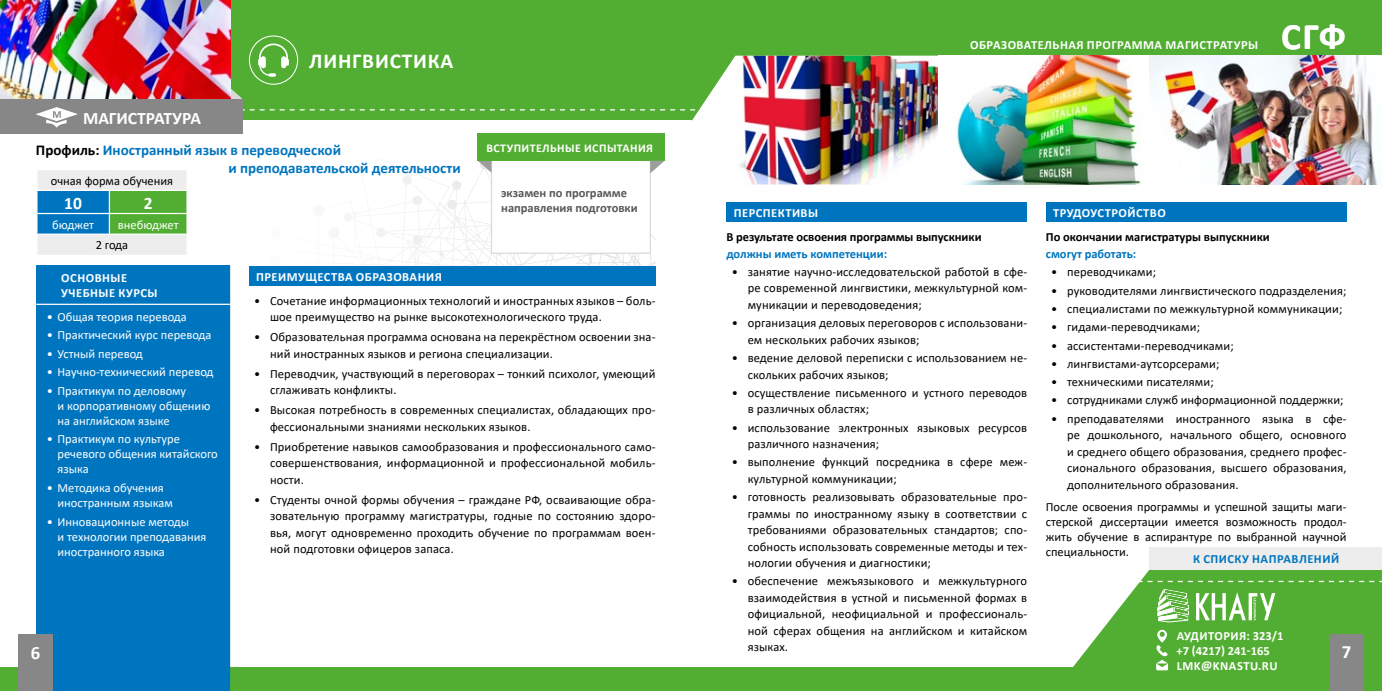
<style>
.page{position:relative;width:1382px;height:691px;background:#fff}
.page>*{position:absolute;margin:0;border:0;box-sizing:border-box;transform-origin:0 0}
.t1{font:700 37.5px "Calibri";color:#fff}
.t2{font:700 21.25px "Calibri";letter-spacing:.04em;color:#fff}
.t3{font:700 18.75px "Calibri";color:#fff}
.t4{font:700 17.5px "Calibri";color:#fff}
.t5{font:700 15px/18px "Calibri";color:#0075bf}
.t6{font:12.5px/16.5px "Calibri";letter-spacing:.01em;color:#000}
.t7{font:12.5px/15px "Calibri";color:#fff}
.t8{font:700 12.5px/15px "Calibri";letter-spacing:.04em;color:#fff}
.t9{font:700 12.5px "Calibri";letter-spacing:-.005em;color:#000}
.t10{font:700 12.5px/15px "Calibri";color:#575756}
.t11{font:700 12.5px "Calibri";color:#0075bf}
.t12{font:700 12.5px "Calibri";letter-spacing:.04em;color:#0075bf}
.t13{font:700 11.88px "Calibri";letter-spacing:.04em;color:#fff}
.s1{color:#000}
</style>
<div class="page">
<div style="left:0;top:667px;width:691px;height:24px;background:#52ae32"></div>
<svg style="left:1073px;top:569px;width:309px;height:98px;background:#6dba53"></svg>
<div style="left:0;top:0;width:692px;height:120px;background:#52ae32"></div>
<div style="left:691px;top:667px;width:691px;height:24px;background:#52ae32"></div>
<div style="left:692px;top:0;width:690px;height:56px;background:#52ae32"></div>
<svg style="left:1137px;top:581px;width:245px;height:1px"></svg>
<svg style="left:230px;top:86px;width:13px;height:13px"></svg>
<svg style="left:1196px;top:592px;width:79px;height:28px"></svg>
<svg style="left:1157px;top:589px;width:32px;height:33px"></svg>
<svg style="left:1156px;top:630px;width:12px;height:40px"></svg>
<img style="left:0;top:0;width:230px;height:99px">
<img style="left:692px;top:56px;width:246px;height:128px">
<img style="left:956px;top:56px;width:194px;height:128px">
<img style="left:1150px;top:56px;width:227px;height:128px">
<div style="left:726px;top:202px;width:301px;height:20px;background:#0075bf"></div>
<div style="left:249px;top:266px;width:407px;height:20px;background:#0075bf"></div>
<div style="left:1046px;top:202px;width:300px;height:20px;background:#0075bf"></div>
<svg style="left:249px;top:35px;width:49px;height:50px"></svg>
<svg style="left:37px;top:170px;width:150px;height:85px;background:#90c2b4"></svg>
<hr style="left:186px;top:214px;width:2px;height:20px;background:#fff">
<hr style="left:36px;top:234px;width:73px;height:1px;background:#fff">
<hr style="left:36px;top:235px;width:2px;height:20px;background:#fff">
<hr style="left:109px;top:234px;width:79px;height:1px;background:#fff">
<div style="left:477px;top:133px;width:187px;height:28px;background:#52ae32"></div>
<svg style="left:377px;top:160px;width:287px;height:106px"></svg>
<div style="left:36px;top:266px;width:194px;height:419px;background:#0075bf"></div>
<hr style="left:36px;top:304px;width:194px;height:1px;background:#fff">
<div style="left:1150px;top:547px;width:232px;height:22px;background:#ededed"></div>
<div style="left:0;top:99px;width:243px;height:34px;background:#878787"></div>
<svg style="left:35px;top:107px;width:670px;height:21px"></svg>
<div style="left:18px;top:634px;width:35px;height:57px;background:#878787"></div>
<div style="left:1329px;top:634px;width:35px;height:57px;background:#878787"></div>
<h3 class="t4" style="left:83px;top:106px;width:119px">МАГИСТРАТУРА</h3>
<h2 class="t2" style="left:309px;top:46px;width:146px">ЛИНГВИСТИКА</h2>
<p class="t8" style="left:970px;top:37px;width:289px">ОБРАЗОВАТЕЛЬНАЯ ПРОГРАММА МАГИСТРАТУРЫ</p>
<h1 class="t1" style="left:1281px;top:10px;width:66px">СГФ</h1>
<p class="t13" style="left:486px;top:139px;width:168px">ВСТУПИТЕЛЬНЫЕ ИСПЫТАНИЯ</p>
<p class="t5" style="left:228px;top:141px;width:234px;text-indent:-193px"><span class="s1">Профиль:</span> Иностранный язык в переводческой<br>и преподавательской деятельности</p>
<p class="t6" style="left:51px;top:172px;width:124px">очная форма обучения</p>
<h3 class="t4" style="left:64px;top:190px;width:19px">10</h3>
<h3 class="t4" style="left:144px;top:190px;width:10px">2</h3>
<p class="t7" style="left:52px;top:217px;width:43px">бюджет</p>
<p class="t7" style="left:118px;top:217px;width:62px">внебюджет</p>
<p class="t6" style="left:96px;top:237px;width:34px">2 года</p>
<p class="t10" style="left:501px;top:185px;width:138px">экзамен по программе направления подготовки</p>
<p class="t8" style="left:1053px;top:205px;width:114px">ТРУДОУСТРОЙСТВО</p>
<p class="t8" style="left:734px;top:205px;width:86px">ПЕРСПЕКТИВЫ</p>
<p class="t9" style="left:1046px;top:228px;width:226px">По окончании магистратуры выпускники</p>
<p class="t11" style="left:1046px;top:245px;width:92px">смогут работать:</p>
<p class="t6" style="left:1051px;top:264px;width:107px">• переводчиками;</p>
<p class="t6" style="left:1051px;top:282px;width:297px">• руководителями лингвистического подразделения;</p>
<p class="t6" style="left:1051px;top:300px;width:293px">• специалистами по межкультурной коммуникации;</p>
<p class="t6" style="left:1051px;top:319px;width:150px">• гидами-переводчиками;</p>
<p class="t6" style="left:1051px;top:337px;width:184px">• ассистентами-переводчиками;</p>
<p class="t6" style="left:1051px;top:355px;width:170px">• лингвистами-аутсорсерами;</p>
<p class="t6" style="left:1051px;top:373px;width:164px">• техническими писателями;</p>
<p class="t6" style="left:1051px;top:392px;width:294px">• сотрудниками служб информационной поддержки;</p>
<p class="t6" style="left:1067px;top:410px;width:281px;text-align:justify;text-indent:-16px">• преподавателями иностранного языка в сфе&shy;ре дошкольного, начального общего, основного и среднего общего образования, среднего профес&shy;сионального образования, высшего образования, дополнительного образования.</p>
<p class="t6" style="left:1046px;top:499px;width:302px;line-height:15px;text-align:justify">После освоения программы и успешной защиты маги&shy;стерской диссертации имеется возможность продол&shy;жить обучение в аспирантуре по выбранной научной специальности.</p>
<p class="t9" style="left:726px;top:228px;width:257px">В результате освоения программы выпускники</p>
<p class="t11" style="left:726px;top:245px;width:162px">должны иметь компетенции:</p>
<p class="t6" style="left:748px;top:263px;width:281px;text-align:justify;text-indent:-16px">• занятие научно-исследовательской работой в сфе&shy;ре современной лингвистики, межкультурной ком&shy;муникации и переводоведения;</p>
<p class="t6" style="left:748px;top:315px;width:281px;text-indent:-16px">• организация деловых переговоров с использовани&shy;ем нескольких рабочих языков;</p>
<p class="t6" style="left:748px;top:349px;width:281px;text-indent:-16px">• ведение деловой переписки с использованием не&shy;скольких рабочих языков;</p>
<p class="t6" style="left:748px;top:384px;width:281px;text-indent:-16px">• осуществление письменного и устного переводов в различных областях;</p>
<p class="t6" style="left:748px;top:419px;width:281px;text-indent:-16px">• использование электронных языковых ресурсов различного назначения;</p>
<p class="t6" style="left:748px;top:454px;width:281px;text-indent:-16px">• выполнение функций посредника в сфере меж&shy;культурной коммуникации;</p>
<p class="t6" style="left:748px;top:488px;width:281px;text-align:justify;text-indent:-16px">• готовность реализовывать образовательные про&shy;граммы по иностранному языку в соответствии с требованиями образовательных стандартов; спо&shy;собность использовать современные методы и тех&shy;нологии обучения и диагностики;</p>
<p class="t6" style="left:748px;top:573px;width:281px;text-align:justify;text-indent:-16px">• обеспечение межъязыкового и межкультурного взаимодействия в устной и письменной формах в официальной, неофициальной и профессиональ&shy;ной сферах общения на английском и китайском языках.</p>
<p class="t8" style="left:256px;top:269px;width:187px">ПРЕИМУЩЕСТВА ОБРАЗОВАНИЯ</p>
<p class="t8" style="left:61px;top:270px;width:98px">ОСНОВНЫЕ<br>УЧЕБНЫЕ КУРСЫ</p>
<p class="t7" style="left:47px;top:309px;width:141px">• Общая теория перевода</p>
<p class="t7" style="left:47px;top:327px;width:166px">• Практический курс перевода</p>
<p class="t7" style="left:47px;top:346px;width:97px">• Устный перевод</p>
<p class="t7" style="left:47px;top:364px;width:168px">• Научно-технический перевод</p>
<p class="t7" style="left:58px;top:383px;width:154px;text-indent:-11px">• Практикум по деловому<br>и корпоративному общению на английском языке</p>
<p class="t7" style="left:58px;top:431px;width:162px;text-indent:-11px">• Практикум по культуре речевого общения китайского языка</p>
<p class="t7" style="left:58px;top:480px;width:117px;text-indent:-11px">• Методика обучения иностранным языкам</p>
<p class="t7" style="left:58px;top:514px;width:150px;text-indent:-11px">• Инновационные методы<br>и технологии преподавания иностранного языка</p>
<p class="t6" style="left:270px;top:292px;width:387px;text-indent:-16px">• Сочетание информационных технологий и иностранных языков – боль&shy;шое преимущество на рынке высокотехнологического труда.</p>
<p class="t6" style="left:270px;top:329px;width:387px;text-indent:-16px">• Образовательная программа основана на перекрёстном освоении зна&shy;ний иностранных языков и региона специализации.</p>
<p class="t6" style="left:270px;top:365px;width:387px;text-indent:-16px">• Переводчик, участвующий в переговорах – тонкий психолог, умеющий сглаживать конфликты.</p>
<p class="t6" style="left:270px;top:402px;width:387px;text-indent:-16px">• Высокая потребность в современных специалистах, обладающих про&shy;фессиональными знаниями нескольких языков.</p>
<p class="t6" style="left:270px;top:438px;width:387px;text-align:justify;text-indent:-16px">• Приобретение навыков самообразования и профессионального само&shy;совершенствования, информационной и профессиональной мобиль&shy;ности.</p>
<p class="t6" style="left:270px;top:491px;width:387px;text-align:justify;text-indent:-16px">• Студенты очной формы обучения – граждане РФ, осваивающие обра&shy;зовательную программу магистратуры, годные по состоянию здоро&shy;вья, могут одновременно проходить обучение по программам воен&shy;ной подготовки офицеров запаса.</p>
<p class="t12" style="left:1193px;top:550px;width:148px">К СПИСКУ НАПРАВЛЕНИЙ</p>
<p class="t8" style="left:1176px;top:628px;width:109px">АУДИТОРИЯ: 323/1 +7 (4217) 241-165<br>LMK@KNASTU.RU</p>
<h3 class="t3" style="left:31px;top:639px;width:11px">6</h3>
<h3 class="t3" style="left:1342px;top:639px;width:11px">7</h3>
<h3 class="t3" style="left:26px;top:639px;width:21px">07</h3>
<h3 class="t3" style="left:1337px;top:639px;width:21px">08</h3>
</div>
